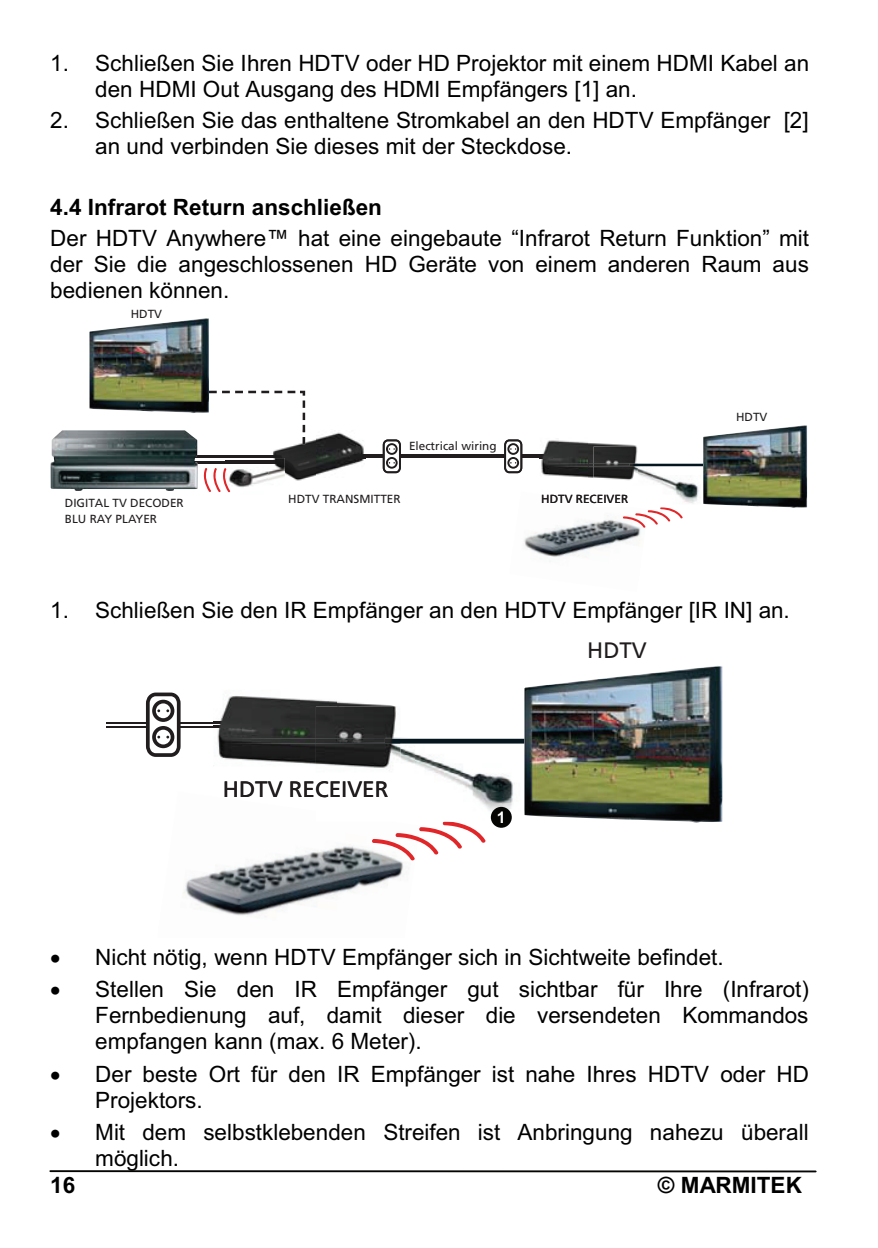
<style>
.page{position:relative;width:878px;height:1248px;background:#fff}
.page>*{position:absolute;margin:0;border:0;box-sizing:border-box;transform-origin:0 0}
.t1{font:22.5px/26px "Arial";color:#000}
.t2{font:700 22.5px "Arial";color:#000}
.t3{font:22.25px "Frutiger";color:#211d1e}
.t4{font:700 16px "Arial";color:#fff}
.t5{font:11.75px "Frutiger";color:#211d1e}
</style>
<div class="page">
<hr style="left:50px;top:1170px;width:765px;height:2px;background:#040503">
<img style="left:524px;top:519px;width:117px;height:38px">
<img style="left:528px;top:522px;width:27px;height:5px">
<svg style="left:622px;top:507px;width:61px;height:21px"></svg>
<img style="left:638px;top:466px;width:63px;height:38px">
<img style="left:703px;top:425px;width:104px;height:83px">
<img style="left:89px;top:318px;width:120px;height:95px">
<img style="left:51px;top:430px;width:136px;height:61px">
<hr style="left:351px;top:454px;width:201px;height:2px;background:#211d1e">
<hr style="left:351px;top:456px;width:201px;height:2px;background:#211d1e">
<svg style="left:382px;top:439px;width:19px;height:34px"></svg>
<svg style="left:504px;top:439px;width:18px;height:34px"></svg>
<img style="left:541px;top:440px;width:96px;height:38px">
<img style="left:593px;top:446px;width:45px;height:35px">
<svg style="left:539px;top:454px;width:164px;height:12px"></svg>
<img style="left:305px;top:429px;width:60px;height:50px">
<svg style="left:351px;top:454px;width:14px;height:4px"></svg>
<svg style="left:187px;top:391px;width:118px;height:102px"></svg>
<img style="left:183px;top:846px;width:221px;height:70px">
<img style="left:192px;top:850px;width:50px;height:10px">
<svg style="left:371px;top:821px;width:115px;height:40px"></svg>
<img style="left:400px;top:737px;width:120px;height:84px">
<svg style="left:400px;top:738px;width:124px;height:5px"></svg>
<img style="left:524px;top:666px;width:198px;height:156px">
<hr style="left:107px;top:721px;width:131px;height:2px;background:#211d1e">
<hr style="left:107px;top:726px;width:131px;height:2px;background:#211d1e">
<svg style="left:146px;top:692px;width:34px;height:65px"></svg>
<img style="left:213px;top:696px;width:125px;height:69px">
<img style="left:338px;top:701px;width:56px;height:5px">
<img style="left:316px;top:706px;width:84px;height:62px">
<img style="left:223px;top:738px;width:177px;height:5px">
<img style="left:213px;top:721px;width:25px;height:2px">
<img style="left:213px;top:726px;width:25px;height:2px">
<div style="left:491px;top:807px;width:20px;height:20px;background:#050604;border-radius:50%"></div>
<p class="t1" style="left:95px;top:52px;width:715px;text-indent:-45px">1. Schließen Sie Ihren HDTV oder HD Projektor mit einem HDMI Kabel an den HDMI Out Ausgang des HDMI Empfängers [1] an.</p>
<p class="t1" style="left:95px;top:109px;width:714px;text-indent:-45px">2. Schließen Sie das enthaltene Stromkabel an den HDTV Empfänger [2] an und verbinden Sie dieses mit der Steckdose.</p>
<p class="t2" style="left:50px;top:199px;width:333px">4.4 Infrarot Return anschließen</p>
<p class="t1" style="left:50px;top:227px;width:760px;text-align:justify">Der HDTV Anywhere™ hat eine eingebaute “Infrarot Return Funktion” mit der Sie die angeschlossenen HD Geräte von einem anderen Raum aus bedienen können.</p>
<p class="t5" style="left:131px;top:309px;width:33px">HDTV</p>
<p class="t5" style="left:409px;top:441px;width:89px">Electrical wiring</p>
<p class="t5" style="left:65px;top:498px;width:120px">DIGITAL TV DECODER</p>
<p class="t5" style="left:541px;top:494px;width:88px">HDTV RECEIVER</p>
<p class="t5" style="left:65px;top:514px;width:94px">BLU RAY PLAYER</p>
<p class="t5" style="left:288px;top:494px;width:114px">HDTV TRANSMITTER</p>
<p class="t5" style="left:736px;top:412px;width:33px">HDTV</p>
<p class="t1" style="left:50px;top:599px;width:741px">1. Schließen Sie den IR Empfänger an den HDTV Empfänger [IR IN] an.</p>
<p class="t3" style="left:223px;top:780px;width:167px">HDTV RECEIVER</p>
<p class="t4" style="left:496px;top:811px;width:10px">1</p>
<p class="t3" style="left:587px;top:641px;width:61px">HDTV</p>
<p class="t1" style="left:95px;top:943px;width:715px;line-height:32.5px">Nicht nötig, wenn HDTV Empfänger sich in Sichtweite befindet.<br>Stellen Sie den IR Empfänger gut sichtbar für Ihre (Infrarot)</p>
<p class="t1" style="left:95px;top:1004px;width:714px">Fernbedienung auf, damit dieser die versendeten Kommandos empfangen kann (max. 6 Meter).</p>
<p class="t1" style="left:95px;top:1062px;width:715px">Der beste Ort für den IR Empfänger ist nahe Ihres HDTV oder HD<br>Projektors.</p>
<p class="t1" style="left:95px;top:1121px;width:715px">Mit dem selbstklebenden Streifen ist Anbringung nahezu überall möglich.</p>
<p class="t2" style="left:50px;top:1177px;width:27px">16</p>
<p class="t2" style="left:657px;top:1177px;width:146px">© MARMITEK</p>
</div>
